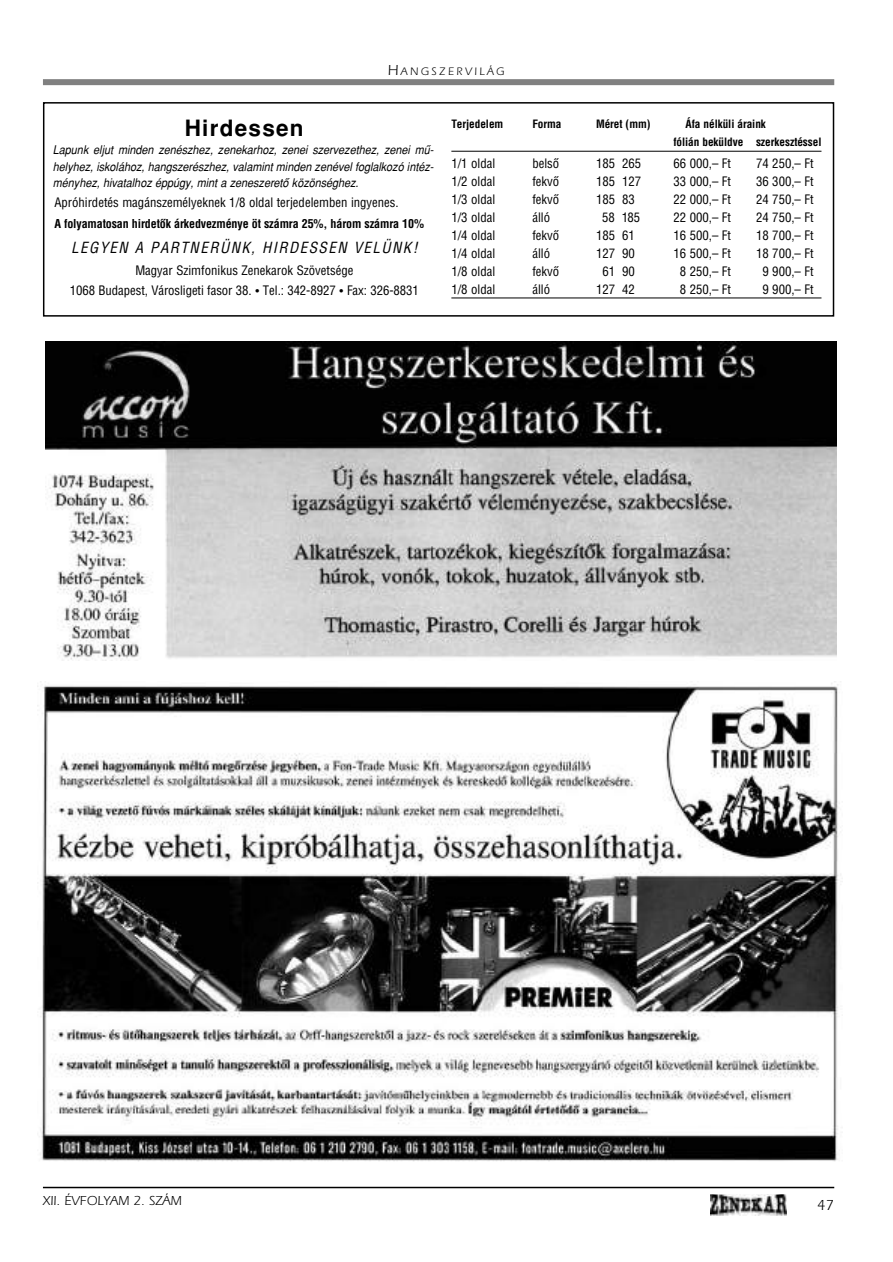
<style>
.page{position:relative;width:893px;height:1262px;background:#fff}
.page>*{position:absolute;margin:0;border:0;box-sizing:border-box;transform-origin:0 0}
.t1{font:22.5px "Helvetica H Bold";letter-spacing:.055em;color:#000}
.t2{font:italic 15px "Helvetica Condensed H Regular";color:#000}
.t3{font:15px "Eras Book H";color:#000}
.t4{font:13.5px "Eras Book H";color:#000}
.t5{font:12.75px/19.5px "Helvetica Condensed H Regular";color:#000;text-align:center}
.t6{font:12px/16.5px "Helvetica H Oblique";color:#000;text-align:justify;scale:.9 1}
.t7{font:12px "Helvetica Condensed H Bold";letter-spacing:-.01em;color:#000}
.t8{font:11.25px/18px "Helvetica Condensed H Bold";letter-spacing:-.005em;color:#000}
.t9{font:11.25px "Eras Book H";letter-spacing:.225em;color:#000}
.s1{font-size:15px}
.s2{font-family:"Times Roman H"}
.s3{color:#fff}
</style>
<div class="page">
<div style="left:43px;top:79px;width:791px;height:6px;background:#808080"></div>
<hr style="left:43px;top:1186px;width:791px;height:2px;background:#000">
<svg style="left:710px;top:1196px;width:77px;height:20px"></svg>
<img style="left:710px;top:1194px;width:76px;height:21px">
<img style="left:45px;top:341px;width:791px;height:319px">
<img style="left:40px;top:681px;width:801px;height:481px">
<div style="left:43px;top:102px;width:791px;height:214px;border:2px solid #000"></div>
<hr style="left:451px;top:297px;width:370px;height:1px;background:#000">
<hr style="left:451px;top:151px;width:370px;height:1px;background:#000">
<p class="t9" style="left:388px;top:67px;width:118px"><span class="s1">H</span>ANGSZERVILÁG</p>
<h1 class="t1" style="left:185px;top:119px;width:120px">Hirdessen</h1>
<p class="t6" style="left:53px;top:143px;width:424px">Lapunk eljut minden zenészhez, zenekarhoz, zenei szervezethez, zenei mû&shy;helyhez, iskolához, hangszerészhez, valamint minden zenével foglalkozó intéz&shy;ményhez, hivatalhoz éppúgy, mint a zeneszeretô közönséghez.</p>
<p class="t5" style="left:54px;top:194px;width:346px">Apróhirdetés magánszemélyeknek 1/8 oldal terjedelemben ingyenes.</p>
<p class="t7" style="left:54px;top:219px;width:371px">A folyamatosan hirdetôk árkedvezménye öt számra 25%, három számra 10%</p>
<p class="t2" style="left:71px;top:242px;width:351px">LEGYEN A PARTNERÜNK, HIRDESSEN VELÜNK!</p>
<p class="t5" style="left:70px;top:262px;width:350px">Magyar Szimfonikus Zenekarok Szövetsége<br>1068 Budapest, Városligeti fasor 38. <span class="s2">•</span> Tel.: 342-8927 <span class="s2">•</span> Fax: 326-8831</p>
<p class="t8" style="left:451px;top:115px;width:53px">Terjedelem</p>
<p class="t8" style="left:532px;top:115px;width:31px">Forma</p>
<p class="t8" style="left:596px;top:115px;width:56px">Méret (mm)</p>
<p class="t8" style="left:673px;top:115px;width:149px;text-indent:12px">Áfa nélküli áraink<br>fólián beküldve szerkesztéssel</p>
<p class="t5" style="left:451px;top:154px;width:45px">1/1 oldal</p>
<p class="t5" style="left:532px;top:154px;width:28px">belsô</p>
<p class="t5" style="left:596px;top:154px;width:47px">185 265</p>
<p class="t5" style="left:673px;top:154px;width:59px">66 000,– Ft</p>
<p class="t5" style="left:756px;top:154px;width:59px">74 250,– Ft</p>
<p class="t5" style="left:451px;top:172px;width:45px">1/2 oldal</p>
<p class="t5" style="left:532px;top:172px;width:28px">fekvô</p>
<p class="t5" style="left:596px;top:172px;width:47px">185 127</p>
<p class="t5" style="left:673px;top:172px;width:59px">33 000,– Ft</p>
<p class="t5" style="left:756px;top:172px;width:59px">36 300,– Ft</p>
<p class="t5" style="left:451px;top:190px;width:45px">1/3 oldal</p>
<p class="t5" style="left:532px;top:190px;width:28px">fekvô</p>
<p class="t5" style="left:596px;top:190px;width:40px">185 83</p>
<p class="t5" style="left:673px;top:190px;width:59px">22 000,– Ft</p>
<p class="t5" style="left:756px;top:190px;width:59px">24 750,– Ft</p>
<p class="t5" style="left:451px;top:208px;width:45px">1/3 oldal</p>
<p class="t5" style="left:532px;top:208px;width:19px">álló</p>
<p class="t5" style="left:602px;top:208px;width:40px">58 185</p>
<p class="t5" style="left:673px;top:208px;width:59px">22 000,– Ft</p>
<p class="t5" style="left:756px;top:208px;width:59px">24 750,– Ft</p>
<p class="t5" style="left:451px;top:226px;width:45px">1/4 oldal</p>
<p class="t5" style="left:532px;top:226px;width:28px">fekvô</p>
<p class="t5" style="left:596px;top:226px;width:40px">185 61</p>
<p class="t5" style="left:673px;top:226px;width:59px">16 500,– Ft</p>
<p class="t5" style="left:756px;top:226px;width:59px">18 700,– Ft</p>
<p class="t5" style="left:451px;top:244px;width:45px">1/4 oldal</p>
<p class="t5" style="left:532px;top:244px;width:19px">álló</p>
<p class="t5" style="left:596px;top:244px;width:40px">127 90</p>
<p class="t5" style="left:673px;top:244px;width:59px">16 500,– Ft</p>
<p class="t5" style="left:756px;top:244px;width:59px">18 700,– Ft</p>
<p class="t5" style="left:451px;top:262px;width:45px">1/8 oldal</p>
<p class="t5" style="left:532px;top:262px;width:28px">fekvô</p>
<p class="t5" style="left:596px;top:262px;width:40px"><span class="s3">0</span>61 90</p>
<p class="t5" style="left:673px;top:262px;width:59px"><span class="s3">0</span>8 250,– Ft</p>
<p class="t5" style="left:756px;top:262px;width:59px"><span class="s3">0</span>9 900,– Ft</p>
<p class="t5" style="left:451px;top:280px;width:45px">1/8 oldal</p>
<p class="t5" style="left:532px;top:280px;width:19px">álló</p>
<p class="t5" style="left:596px;top:280px;width:40px">127 42</p>
<p class="t5" style="left:673px;top:280px;width:59px"><span class="s3">0</span>8 250,– Ft</p>
<p class="t5" style="left:756px;top:280px;width:59px"><span class="s3">0</span>9 900,– Ft</p>
<p class="t4" style="left:43px;top:1195px;width:140px">XII. ÉVFOLYAM 2. SZÁM</p>
<p class="t3" style="left:817px;top:1199px;width:18px">47</p>
</div>
